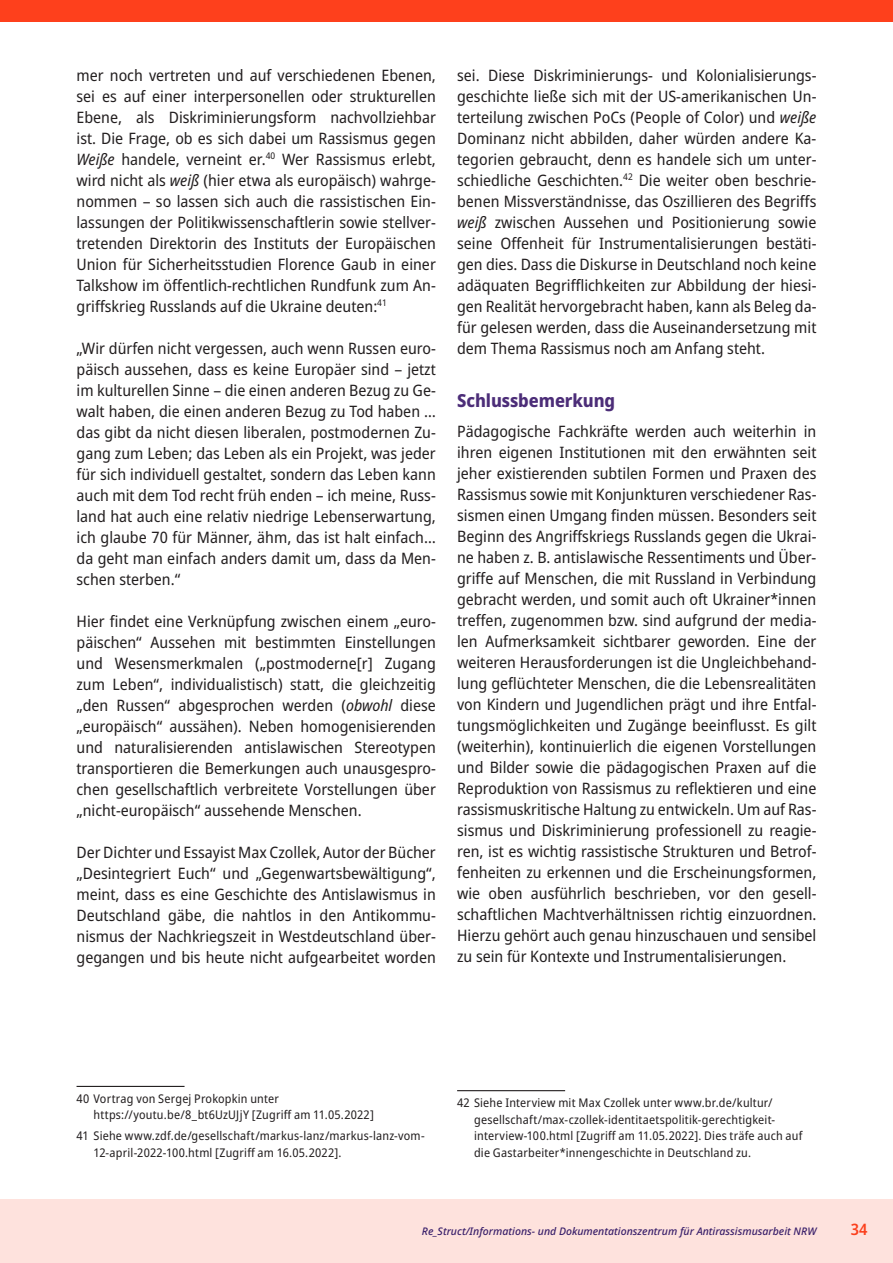
<style>
.page{position:relative;width:893px;height:1263px;background:#fff}
.page>*{position:absolute;margin:0;border:0;box-sizing:border-box;transform-origin:0 0}
.t1{font:800 semi-condensed 18px "Noto Sans";letter-spacing:-.005em;color:#4c2d78}
.t2{font:semi-condensed 15.75px/21px "Noto Sans";color:#231f20;text-align:justify}
.t3{font:600 semi-condensed 15.75px "Noto Sans";color:#fb401d}
.t4{font:semi-condensed 12px/16.5px "Noto Sans";letter-spacing:.015em;color:#231f20}
.t5{font:italic 500 10.5px "Noto Sans";color:#391f6a}
.s1{font-style:italic}
</style>
<div class="page">
<div style="left:0;top:1199px;width:893px;height:64px;background:#fee2dd"></div>
<div style="left:0;top:0;width:893px;height:21px;background:#fe401c"></div>
<hr style="left:77px;top:1086px;width:108px;height:1px;background:#231f20">
<hr style="left:457px;top:1090px;width:108px;height:1px;background:#231f20">
<p class="t2" style="left:77px;top:65px;width:361px">mer noch vertreten und auf verschiedenen Ebenen, sei es auf einer interpersonellen oder strukturellen Ebene, als Diskriminierungsform nachvollziehbar ist. Die Frage, ob es sich dabei um Rassismus gegen <span class="s1">Weiße</span> handele, verneint er.<sup>40</sup> Wer Rassismus erlebt, wird nicht als <span class="s1">weiß</span> (hier etwa als europäisch) wahrge&shy;nommen – so lassen sich auch die rassistischen Ein&shy;lassungen der Politikwissenschaftlerin sowie stellver&shy;tretenden Direktorin des Instituts der Europäischen Union für Sicherheitsstudien Florence Gaub in einer Talkshow im öffentlich-rechtlichen Rundfunk zum An&shy;griffskrieg Russlands auf die Ukraine deuten:<sup>41</sup></p>
<p class="t2" style="left:77px;top:338px;width:361px">„Wir dürfen nicht vergessen, auch wenn Russen euro&shy;päisch aussehen, dass es keine Europäer sind – jetzt im kulturellen Sinne – die einen anderen Bezug zu Ge&shy;walt haben, die einen anderen Bezug zu Tod haben … das gibt da nicht diesen liberalen, postmodernen Zu&shy;gang zum Leben; das Leben als ein Projekt, was jeder für sich individuell gestaltet, sondern das Leben kann auch mit dem Tod recht früh enden – ich meine, Russ&shy;land hat auch eine relativ niedrige Lebenserwartung, ich glaube 70 für Männer, ähm, das ist halt einfach… da geht man einfach anders damit um, dass da Men&shy;schen sterben.“</p>
<p class="t2" style="left:77px;top:611px;width:361px">Hier findet eine Verknüpfung zwischen einem „euro&shy;päischen“ Aussehen mit bestimmten Einstellungen und Wesensmerkmalen („postmoderne[r] Zugang zum Leben“, individualistisch) statt, die gleichzeitig „den Russen“ abgesprochen werden (<span class="s1">obwohl</span> diese „europäisch“ aussähen). Neben homogenisierenden und naturalisierenden antislawischen Stereotypen transportieren die Bemerkungen auch unausgespro&shy;chen gesellschaftlich verbreitete Vorstellungen über „nicht-europäisch“ aussehende Menschen.</p>
<p class="t2" style="left:77px;top:842px;width:361px">Der Dichter und Essayist Max Czollek, Autor der Bücher „Desintegriert Euch“ und „Gegenwartsbewältigung“, meint, dass es eine Geschichte des Antislawismus in Deutschland gäbe, die nahtlos in den Antikommu&shy;nismus der Nachkriegszeit in Westdeutschland über&shy;gegangen und bis heute nicht aufgearbeitet worden</p>
<p class="t2" style="left:457px;top:65px;width:361px">sei. Diese Diskriminierungs- und Kolonialisierungs&shy;geschichte ließe sich mit der US-amerikanischen Un&shy;terteilung zwischen PoCs (People of Color) und <span class="s1">weiße </span>Dominanz nicht abbilden, daher würden andere Ka&shy;tegorien gebraucht, denn es handele sich um unter&shy;schiedliche Geschichten.<sup>42</sup> Die weiter oben beschrie&shy;benen Missverständnisse, das Oszillieren des Begriffs <span class="s1">weiß</span> zwischen Aussehen und Positionierung sowie seine Offenheit für Instrumentalisierungen bestäti&shy;gen dies. Dass die Diskurse in Deutschland noch keine adäquaten Begrifflichkeiten zur Abbildung der hiesi&shy;gen Realität hervorgebracht haben, kann als Beleg da&shy;für gelesen werden, dass die Auseinandersetzung mit dem Thema Rassismus noch am Anfang steht.</p>
<p class="t1" style="left:457px;top:388px;width:160px">Schlussbemerkung</p>
<p class="t2" style="left:457px;top:421px;width:361px">Pädagogische Fachkräfte werden auch weiterhin in ihren eigenen Institutionen mit den erwähnten seit jeher existierenden subtilen Formen und Praxen des Rassismus sowie mit Konjunkturen verschiedener Ras&shy;sismen einen Umgang finden müssen. Besonders seit Beginn des Angriffskriegs Russlands gegen die Ukrai&shy;ne haben z. B. antislawische Ressentiments und Über&shy;griffe auf Menschen, die mit Russland in Verbindung gebracht werden, und somit auch oft Ukrainer*innen treffen, zugenommen bzw. sind aufgrund der media&shy;len Aufmerksamkeit sichtbarer geworden. Eine der weiteren Herausforderungen ist die Ungleichbehand&shy;lung geflüchteter Menschen, die die Lebensrealitäten von Kindern und Jugendlichen prägt und ihre Entfal&shy;tungsmöglichkeiten und Zugänge beeinflusst. Es gilt (weiterhin), kontinuierlich die eigenen Vorstellungen und Bilder sowie die pädagogischen Praxen auf die Reproduktion von Rassismus zu reflektieren und eine rassismuskritische Haltung zu entwickeln. Um auf Ras&shy;sismus und Diskriminierung professionell zu reagie&shy;ren, ist es wichtig rassistische Strukturen und Betrof&shy;fenheiten zu erkennen und die Erscheinungsformen, wie oben ausführlich beschrieben, vor den gesell&shy;schaftlichen Machtverhältnissen richtig einzuordnen.<br>Hierzu gehört auch genau hinzuschauen und sensibel zu sein für Kontexte und Instrumentalisierungen.</p>
<p class="t4" style="left:94px;top:1090px;width:282px;text-indent:-17px">40 Vortrag von Sergej Prokopkin unter https://youtu.be/8_bt6UzUJjY [Zugriff am 11.05.2022]</p>
<p class="t4" style="left:94px;top:1128px;width:332px;text-indent:-17px">41 Siehe www.zdf.de/gesellschaft/markus-lanz/markus-lanz-vom-<br>12-april-2022-100.html [Zugriff am 16.05.2022].</p>
<p class="t4" style="left:474px;top:1095px;width:330px;text-indent:-17px">42 Siehe Interview mit Max Czollek unter www.br.de/kultur/ gesellschaft/max-czollek-identitaetspolitik-gerechtigkeit&shy;interview-100.html [Zugriff am 11.05.2022]. Dies träfe auch auf die Gastarbeiter*innengeschichte in Deutschland zu.</p>
<p class="t5" style="left:422px;top:1224px;width:396px">Re_Struct/Informations- und Dokumentationszentrum für Antirassismusarbeit NRW</p>
<p class="t3" style="left:851px;top:1218px;width:18px">34</p>
</div>
